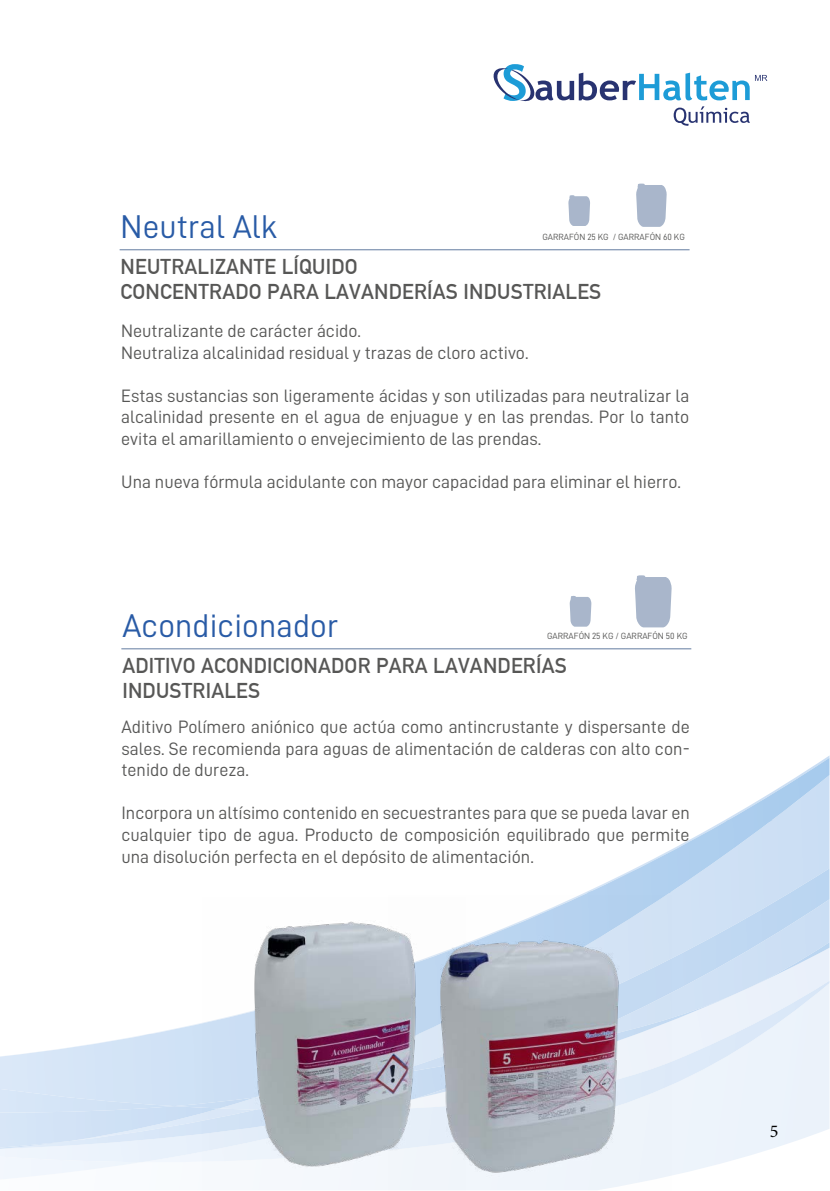
<style>
.page{position:relative;width:830px;height:1191px;background:#fff}
.page>*{position:absolute;margin:0;border:0;box-sizing:border-box;transform-origin:0 0}
.t1{font:33px "D DIN";letter-spacing:.005em;color:#295ba6}
.t2{font:700 21px/25.2px "DIN Alternate";letter-spacing:.01em;color:#575756}
.t3{font:18px/21.6px "D DIN";color:#575756;text-align:justify}
.t4{font:18px "Minion Pro";color:#000}
.t5{font:9px "D DIN";color:#575756}
</style>
<div class="page">
<div style="left:771px;top:756px;width:58px;height:112px;background:#ccdff4"></div>
<div style="left:671px;top:1076px;width:158px;height:22px;background:#ecf3fb"></div>
<div style="left:0;top:1148px;width:202px;height:14px;background:#edf3fc"></div>
<img style="left:671px;top:868px;width:158px;height:208px">
<img style="left:580px;top:892px;width:91px;height:3px">
<img style="left:587px;top:820px;width:184px;height:73px">
<img style="left:725px;top:757px;width:104px;height:64px">
<div style="left:0;top:1089px;width:174px;height:17px;background:#d4e4f7"></div>
<img style="left:0;top:1140px;width:72px;height:8px">
<svg style="left:493px;top:64px;width:274px;height:62px"></svg>
<hr style="left:119px;top:249px;width:570px;height:1px;background:#6a82a5">
<svg style="left:636px;top:183px;width:30px;height:44px"></svg>
<hr style="left:121px;top:648px;width:570px;height:1px;background:#6a82a5">
<svg style="left:635px;top:575px;width:36px;height:52px;background:#b0bccf"></svg>
<svg style="left:568px;top:195px;width:22px;height:31px"></svg>
<svg style="left:569px;top:596px;width:22px;height:30px"></svg>
<img style="left:465px;top:895px;width:206px;height:295px">
<img style="left:202px;top:921px;width:263px;height:269px">
<h1 class="t1" style="left:121px;top:209px;width:158px">Neutral Alk</h1>
<p class="t2" style="left:121px;top:253px;width:482px">NEUTRALIZANTE LÍQUIDO<br>CONCENTRADO PARA LAVANDERÍAS INDUSTRIALES</p>
<p class="t3" style="left:121px;top:320px;width:408px">Neutralizante de carácter ácido.<br>Neutraliza alcalinidad residual y trazas de cloro activo.</p>
<p class="t3" style="left:121px;top:384px;width:569px">Estas sustancias son ligeramente ácidas y son utilizadas para neutralizar la alcalinidad presente en el agua de enjuague y en las prendas. Por lo tanto evita el amarillamiento o envejecimiento de las prendas.</p>
<p class="t3" style="left:121px;top:471px;width:561px">Una nueva fórmula acidulante con mayor capacidad para eliminar el hierro.</p>
<p class="t5" style="left:542px;top:232px;width:144px">GARRAFÓN 25 KG / GARRAFÓN 60 KG</p>
<h1 class="t1" style="left:122px;top:608px;width:217px">Acondicionador</h1>
<p class="t2" style="left:122px;top:651px;width:445px">ADITIVO ACONDICIONADOR PARA LAVANDERÍAS<br>INDUSTRIALES</p>
<p class="t3" style="left:121px;top:715px;width:569px">Aditivo Polímero aniónico que actúa como antincrustante y dispersante de sales. Se recomienda para aguas de alimentación de calderas con alto con&shy;tenido de dureza.</p>
<p class="t3" style="left:121px;top:802px;width:569px">Incorpora un altísimo contenido en secuestrantes para que se pueda lavar en cualquier tipo de agua. Producto de composición equilibrado que permite una disolución perfecta en el depósito de alimentación.</p>
<p class="t5" style="left:547px;top:631px;width:142px">GARRAFÓN 25 KG / GARRAFÓN 50 KG</p>
<p class="t4" style="left:769px;top:1118px;width:10px">5</p>
</div>
